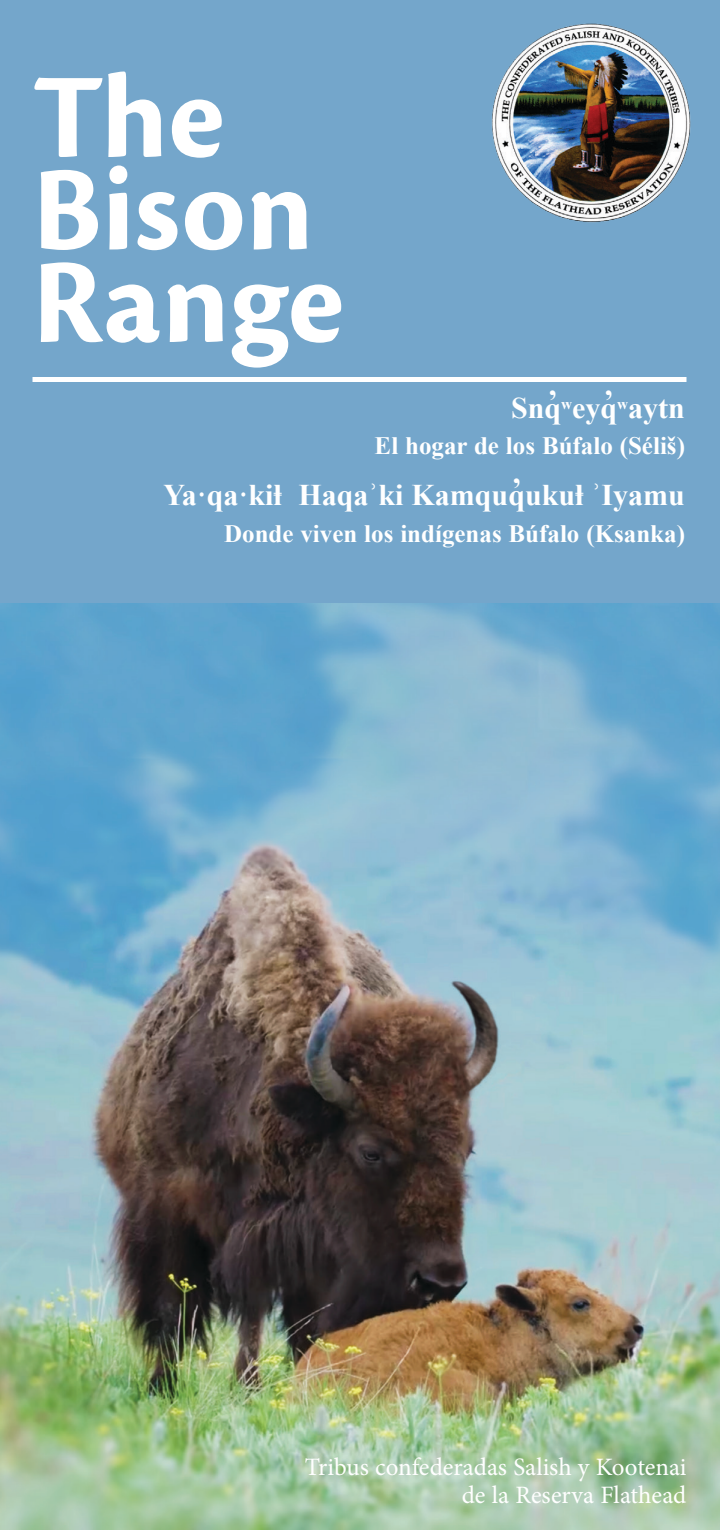
<style>
.page{position:relative;width:720px;height:1530px;background:#fff}
.page>*{position:absolute;margin:0;border:0;box-sizing:border-box;transform-origin:0 0}
.Station_name_title{font:700 125px/92.5px "Cronos Pro";letter-spacing:.005em;color:#fff}
.title_sub{font:700 30px "Times New Roman";color:#fff}
.title_sub-2{font:700 25px "Times New Roman";color:#fff}
.Subhead{font:25px "Minion Pro";color:#fff}
</style>
<div class="page">
<img style="left:0;top:603px;width:720px;height:927px">
<div style="left:0;top:0;width:720px;height:603px;background:#74a6cb"></div>
<div style="left:32px;top:377px;width:655px;height:5px;background:#fff"></div>
<img style="left:492px;top:23px;width:199px;height:200px">
<p class="Station_name_title" style="left:32px;top:73px;width:313px">The<br>Bison<br>Range</p>
<p class="title_sub" style="left:511px;top:386px;width:175px">Snq̓ <sup>w</sup>eyq̓ <sup>w</sup>aytn</p>
<p class="title_sub-2" style="left:375px;top:428px;width:312px">El hogar de los Búfalo (Séliš)</p>
<p class="title_sub" style="left:163px;top:474px;width:523px">Ya·qa·kiⱡ Haqaʾki Kamquq̓ukuⱡ ʾIyamu</p>
<p class="title_sub-2" style="left:224px;top:515px;width:462px">Donde viven los indígenas Búfalo (Ksanka)</p>
<p class="Subhead" style="left:305px;top:1450px;width:383px">Tribus confederadas Salish y Kootenai</p>
<p class="Subhead" style="left:462px;top:1478px;width:226px">de la Reserva Flathead</p>
</div>
